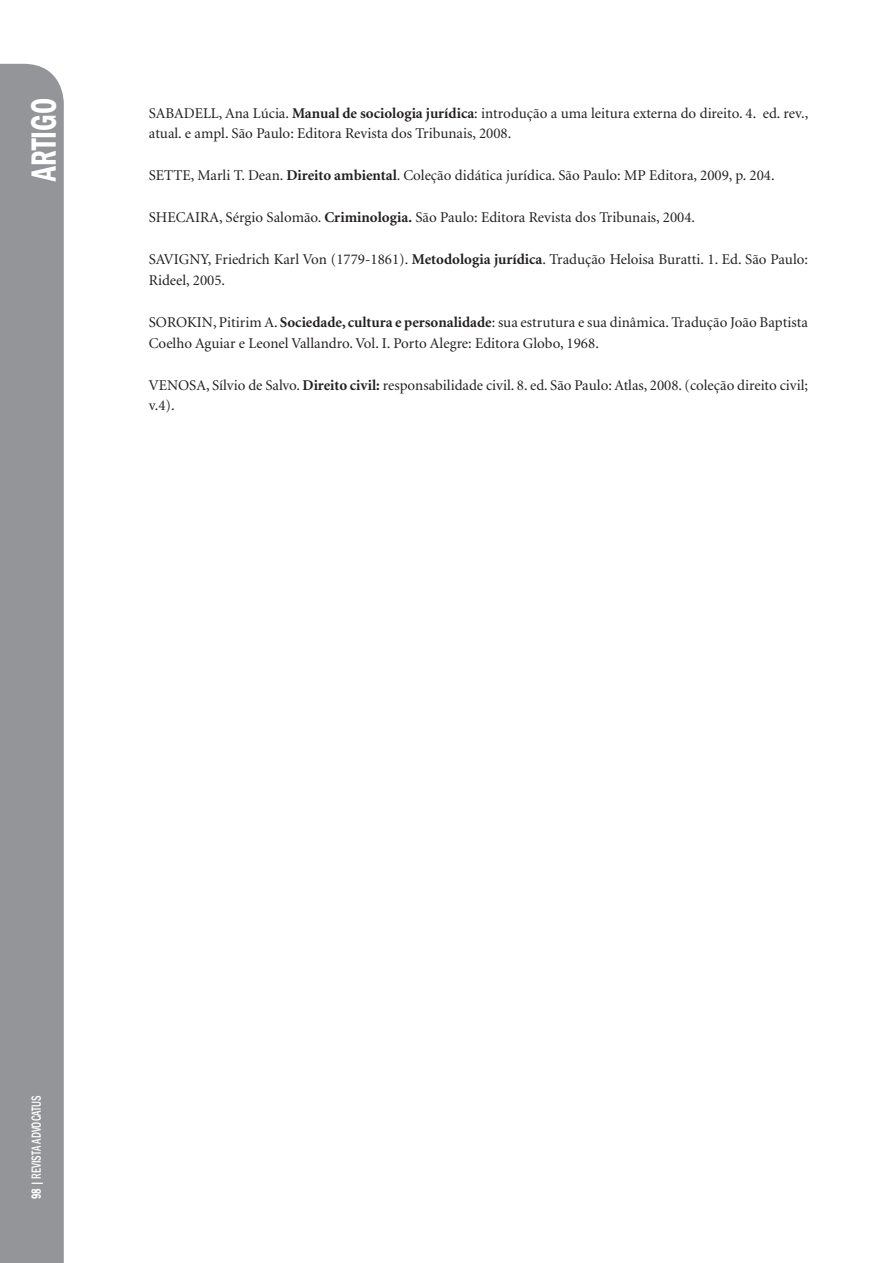
<style>
.page{position:relative;width:893px;height:1263px;background:#fff}
.page>*{position:absolute;margin:0;border:0;box-sizing:border-box;transform-origin:0 0}
.t1{font:600 condensed 36px "Franklin Gothic";color:#fff;scale:.8 1}
.Texto_de_nota_de_rod{font:15px/20.9px "Minion";color:#231f20}
.t2{font:500 condensed 13.5px "Franklin Gothic";color:#fff;scale:.8 1}
.s1{font-weight:700}
.s2{font-weight:600}
</style>
<div class="page">
<div style="left:0;top:64px;width:64px;height:1199px;background:#939598"></div>
<h1 class="t1" style="left:20px;top:181px;width:105px;rotate:-90deg">ARTIGO</h1>
<p class="Texto_de_nota_de_rod" style="left:149px;top:103px;width:661px">SABADELL, Ana Lúcia. <span class="s1">Manual de sociologia jurídica</span>: introdução a uma leitura externa do direito. 4. ed. rev., atual. e ampl. São Paulo: Editora Revista dos Tribunais, 2008.</p>
<p class="Texto_de_nota_de_rod" style="left:149px;top:166px;width:627px">SETTE, Marli T. Dean. <span class="s1">Direito ambiental</span>. Coleção didática jurídica. São Paulo: MP Editora, 2009, p. 204.</p>
<p class="Texto_de_nota_de_rod" style="left:149px;top:207px;width:548px">SHECAIRA, Sérgio Salomão. <span class="s1">Criminologia.</span> São Paulo: Editora Revista dos Tribunais, 2004.</p>
<p class="Texto_de_nota_de_rod" style="left:149px;top:249px;width:661px">SAVIGNY, Friedrich Karl Von (1779-1861). <span class="s1">Metodologia jurídica</span>. Tradução Heloisa Buratti. 1. Ed. São Paulo:<br>Rideel, 2005.</p>
<p class="Texto_de_nota_de_rod" style="left:149px;top:312px;width:661px">SOROKIN, Pitirim A. <span class="s1">Sociedade, cultura e personalidade</span>: sua estrutura e sua dinâmica. Tradução João Baptista<br>Coelho Aguiar e Leonel Vallandro. Vol. I. Porto Alegre: Editora Globo, 1968.</p>
<p class="Texto_de_nota_de_rod" style="left:149px;top:375px;width:661px">VENOSA, Sílvio de Salvo. <span class="s1">Direito civil:</span> responsabilidade civil. 8. ed. São Paulo: Atlas, 2008. (coleção direito civil; v.4).</p>
<p class="t2" style="left:28px;top:1199px;width:131px;rotate:-90deg"><span class="s2">98</span> | REVISTA ADVOCATUS</p>
</div>
